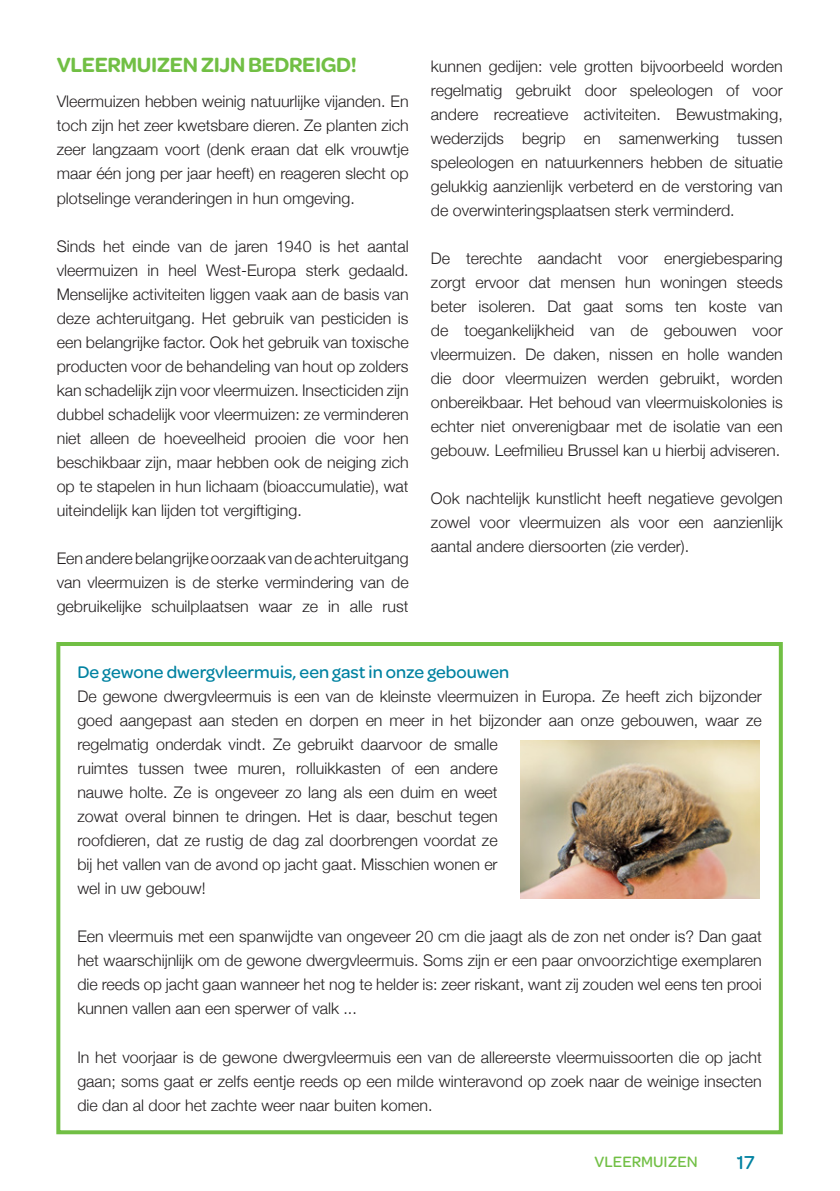
<style>
.page{position:relative;width:840px;height:1191px;background:#fff}
.page>*{position:absolute;margin:0;border:0;box-sizing:border-box;transform-origin:0 0}
.INTERTIRE_1{font:600 22px "Omnes";letter-spacing:-.02em;color:#71bf44}
.t1{font:500 20px "Omnes";color:#0082a1}
.En_savoir_plus{font:500 18px "Omnes";color:#0082a1}
.Texte_Normal__body{font:300 16px/24px "Helvetica Neue";color:#231f20;text-align:justify}
.t2{font:500 16px "Omnes";color:#71bf44}
</style>
<div class="page">
<div style="left:56px;top:642px;width:726px;height:492px;border:4px solid #71bf44"></div>
<img style="left:520px;top:740px;width:239px;height:158px">
<p class="INTERTIRE_1" style="left:57px;top:49px;width:301px">VLEERMUIZEN ZIJN BEDREIGD!</p>
<p class="Texte_Normal__body" style="left:57px;top:89px;width:353px">Vleermuizen hebben weinig natuurlijke vijanden. En toch zijn het zeer kwetsbare dieren. Ze planten zich zeer langzaam voort (denk eraan dat elk vrouwtje maar één jong per jaar heeft) en reageren slecht op plotselinge veranderingen in hun omgeving.</p>
<p class="Texte_Normal__body" style="left:57px;top:233px;width:353px">Sinds het einde van de jaren 1940 is het aantal vleermuizen in heel West-Europa sterk gedaald.<br>Menselijke activiteiten liggen vaak aan de basis van deze achteruitgang. Het gebruik van pesticiden is een belangrijke factor. Ook het gebruik van toxische producten voor de behandeling van hout op zolders kan schadelijk zijn voor vleermuizen. Insecticiden zijn dubbel schadelijk voor vleermuizen: ze verminderen niet alleen de hoeveelheid prooien die voor hen beschikbaar zijn, maar hebben ook de neiging zich op te stapelen in hun lichaam (bioaccumulatie), wat uiteindelijk kan lijden tot vergiftiging.</p>
<p class="Texte_Normal__body" style="left:57px;top:545px;width:353px">Een andere belangrijke oorzaak van de achteruitgang van vleermuizen is de sterke vermindering van de gebruikelijke schuilplaatsen waar ze in alle rust</p>
<p class="Texte_Normal__body" style="left:430px;top:53px;width:353px">kunnen gedijen: vele grotten bijvoorbeeld worden regelmatig gebruikt door speleologen of voor andere recreatieve activiteiten. Bewustmaking, wederzijds begrip en samenwerking tussen speleologen en natuurkenners hebben de situatie gelukkig aanzienlijk verbeterd en de verstoring van de overwinteringsplaatsen sterk verminderd.</p>
<p class="Texte_Normal__body" style="left:430px;top:245px;width:353px">De terechte aandacht voor energiebesparing zorgt ervoor dat mensen hun woningen steeds beter isoleren. Dat gaat soms ten koste van de toegankelijkheid van de gebouwen voor vleermuizen. De daken, nissen en holle wanden die door vleermuizen werden gebruikt, worden onbereikbaar. Het behoud van vleermuiskolonies is echter niet onverenigbaar met de isolatie van een gebouw. Leefmilieu Brussel kan u hierbij adviseren.</p>
<p class="Texte_Normal__body" style="left:430px;top:485px;width:353px">Ook nachtelijk kunstlicht heeft negatieve gevolgen zowel voor vleermuizen als voor een aanzienlijk aantal andere diersoorten (zie verder).</p>
<p class="En_savoir_plus" style="left:77px;top:660px;width:433px">De gewone dwergvleermuis, een gast in onze gebouwen</p>
<p class="Texte_Normal__body" style="left:77px;top:683px;width:685px;text-align:left">De gewone dwergvleermuis is een van de kleinste vleermuizen in Europa. Ze heeft zich bijzonder goed aangepast aan steden en dorpen en meer in het bijzonder aan onze gebouwen, waar ze regelmatig onderdak vindt. Ze gebruikt daarvoor de smalle<br>ruimtes tussen twee muren, rolluikkasten of een andere<br>nauwe holte. Ze is ongeveer zo lang als een duim en weet<br>zowat overal binnen te dringen. Het is daar, beschut tegen<br>roofdieren, dat ze rustig de dag zal doorbrengen voordat ze<br>bij het vallen van de avond op jacht gaat. Misschien wonen er<br>wel in uw gebouw!</p>
<p class="Texte_Normal__body" style="left:77px;top:923px;width:685px">Een vleermuis met een spanwijdte van ongeveer 20 cm die jaagt als de zon net onder is? Dan gaat het waarschijnlijk om de gewone dwergvleermuis. Soms zijn er een paar onvoorzichtige exemplaren die reeds op jacht gaan wanneer het nog te helder is: zeer riskant, want zij zouden wel eens ten prooi kunnen vallen aan een sperwer of valk ...</p>
<p class="Texte_Normal__body" style="left:77px;top:1043px;width:685px">In het voorjaar is de gewone dwergvleermuis een van de allereerste vleermuissoorten die op jacht gaan; soms gaat er zelfs eentje reeds op een milde winteravond op zoek naar de weinige insecten die dan al door het zachte weer naar buiten komen.</p>
<p class="t2" style="left:594px;top:1150px;width:105px">VLEERMUIZEN</p>
<p class="t1" style="left:736px;top:1148px;width:19px">17</p>
</div>
